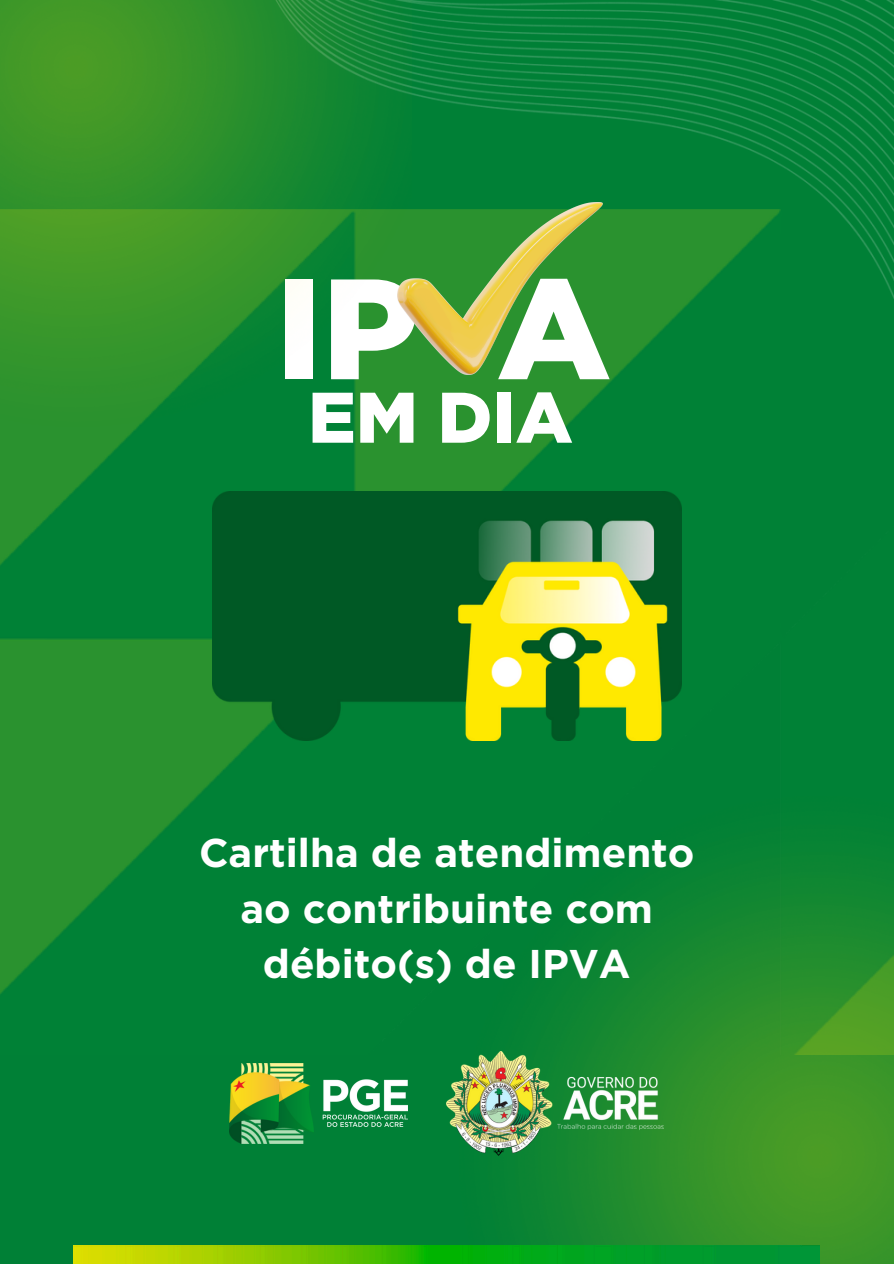
<style>
.page{position:relative;width:894px;height:1264px;background:#fff}
.page>*{position:absolute;margin:0;border:0;box-sizing:border-box;transform-origin:0 0}
.t1{font:900 142.5px "Gotham";color:#fff}
.t2{font:900 71.4px "Gotham";color:#fff}
.t3{font:700 40.05px/55.2px "Gotham";color:#fff;text-align:center}
</style>
<div class="page">
<div style="left:0;top:0;width:893px;height:1263px;background:#008036"></div>
<img style="left:0;top:375px;width:682px;height:619px">
<img style="left:446px;top:783px;width:447px;height:480px">
<img style="left:446px;top:1051px;width:217px;height:104px">
<img style="left:230px;top:1063px;width:177px;height:80px">
<img style="left:74px;top:1244px;width:745px;height:18px">
<img style="left:212px;top:492px;width:469px;height:248px">
<img style="left:411px;top:0;width:482px;height:375px">
<img style="left:0;top:0;width:411px;height:439px">
<p class="t1" style="left:275px;top:242px;width:336px">IP A</p>
<p class="t2" style="left:308px;top:374px;width:266px">EM DIA</p>
<p class="t3" style="left:199px;top:825px;width:497px">Cartilha de atendimento ao contribuinte com débito(s) de IPVA</p>
</div>
